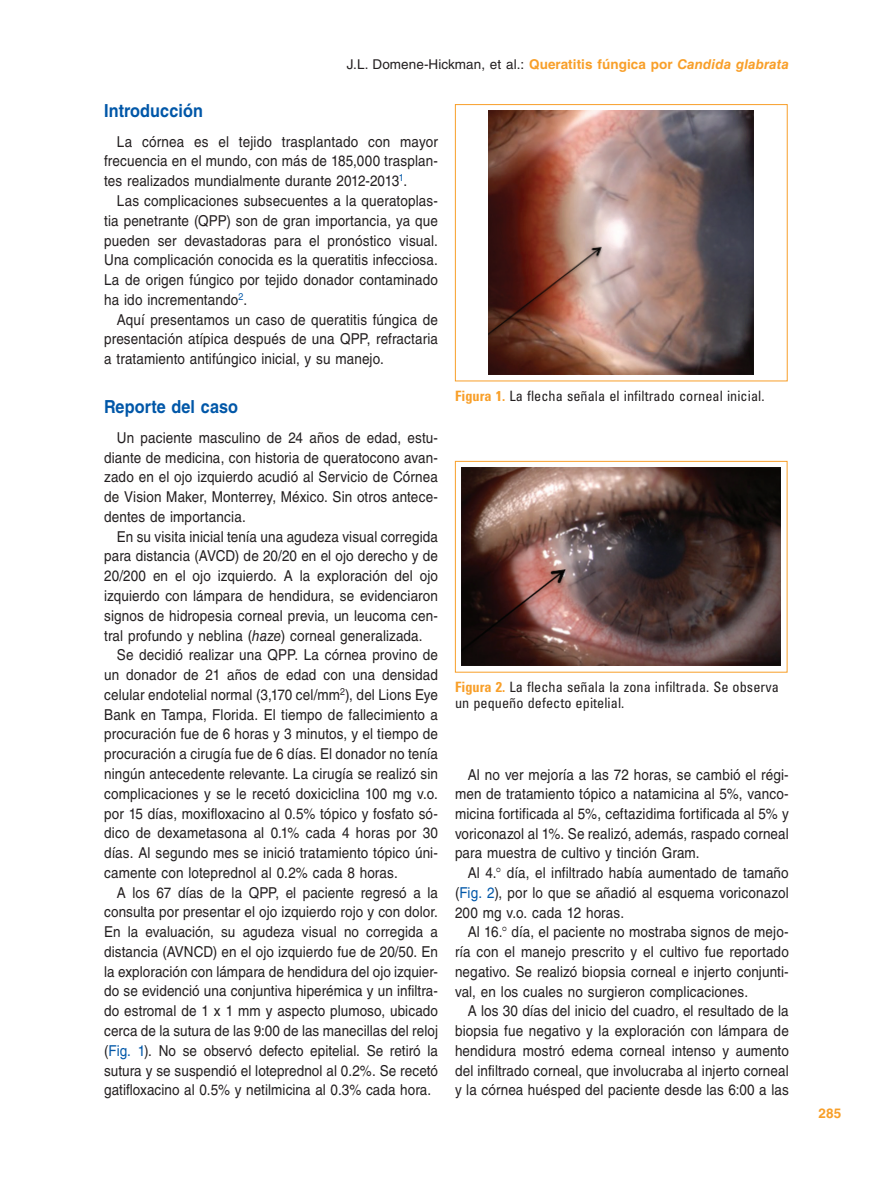
<style>
.page{position:relative;width:893px;height:1191px;background:#fff}
.page>*{position:absolute;margin:0;border:0;box-sizing:border-box;transform-origin:0 0}
.t1{font:700 18px "Helvetica LT Std";letter-spacing:.005em;color:#0157a8;scale:.9 1}
.TX{font:15px/19.8px "Helvetica LT Std";letter-spacing:.01em;color:#231f20;text-align:justify;scale:.9 1}
.FGC{font:condensed 14.25px/16.5px "Univers LT Std";letter-spacing:.005em;color:#231f20}
.t2{font:13.5px "Helvetica LT Std";letter-spacing:.005em;color:#231f20}
.FOLIO{font:700 13.5px "Helvetica LT Std";color:#f89f29}
.s1{font-weight:700;color:#f89f29}
.s2{font-weight:700;font-style:italic;color:#f89f29}
.s3{font-style:italic}
.s4{color:#0157a8}
</style>
<div class="page">
<img style="left:462px;top:468px;width:319px;height:198px">
<div style="left:455px;top:461px;width:332px;height:211px;border:1px solid #f89f29"></div>
<img style="left:489px;top:111px;width:265px;height:263px">
<div style="left:455px;top:104px;width:333px;height:277px;border:1px solid #f89f29"></div>
<p class="t2" style="left:347px;top:57px;width:443px">J.L. Domene-Hickman, et al.: <span class="s1">Queratitis fúngica por</span> <span class="s2">Candida glabrata</span></p>
<h1 class="t1" style="left:104px;top:100px;width:111px">Introducción</h1>
<p class="TX" style="left:104px;top:131px;width:372px;text-indent:13px">La córnea es el tejido trasplantado con mayor frecuencia en el mundo, con más de 185,000 trasplan&shy;tes realizados mundialmente durante 2012-2013<sup>1</sup>.</p>
<p class="TX" style="left:104px;top:191px;width:372px;text-indent:13px">Las complicaciones subsecuentes a la queratoplas&shy;tia penetrante (QPP) son de gran importancia, ya que pueden ser devastadoras para el pronóstico visual.<br>Una complicación conocida es la queratitis infecciosa.<br>La de origen fúngico por tejido donador contaminado ha ido incrementando<sup>2</sup>.</p>
<p class="TX" style="left:104px;top:309px;width:372px;text-indent:13px">Aquí presentamos un caso de queratitis fúngica de presentación atípica después de una QPP, refractaria a tratamiento antifúngico inicial, y su manejo.</p>
<h1 class="t1" style="left:104px;top:396px;width:150px">Reporte del caso</h1>
<p class="TX" style="left:104px;top:427px;width:372px;text-indent:13px">Un paciente masculino de 24 años de edad, estu&shy;diante de medicina, con historia de queratocono avan&shy;zado en el ojo izquierdo acudió al Servicio de Córnea de Vision Maker, Monterrey, México. Sin otros antece&shy;dentes de importancia.</p>
<p class="TX" style="left:104px;top:526px;width:372px;text-indent:13px">En su visita inicial tenía una agudeza visual corregida para distancia (AVCD) de 20/20 en el ojo derecho y de 20/200 en el ojo izquierdo. A la exploración del ojo izquierdo con lámpara de hendidura, se evidenciaron signos de hidropesia corneal previa, un leucoma cen&shy;tral profundo y neblina (<span class="s3">haze</span>) corneal generalizada.</p>
<p class="TX" style="left:104px;top:645px;width:372px;text-indent:13px">Se decidió realizar una QPP. La córnea provino de un donador de 21 años de edad con una densidad celular endotelial normal (3,170 cel/mm<sup>2</sup>), del Lions Eye Bank en Tampa, Florida. El tiempo de fallecimiento a procuración fue de 6 horas y 3 minutos, y el tiempo de procuración a cirugía fue de 6 días. El donador no tenía ningún antecedente relevante. La cirugía se realizó sin complicaciones y se le recetó doxiciclina 100 mg v.o. por 15 días, moxifloxacino al 0.5% tópico y fosfato só&shy;dico de dexametasona al 0.1% cada 4 horas por 30 días. Al segundo mes se inició tratamiento tópico úni&shy;camente con loteprednol al 0.2% cada 8 horas.</p>
<p class="TX" style="left:104px;top:882px;width:372px;text-indent:13px">A los 67 días de la QPP, el paciente regresó a la consulta por presentar el ojo izquierdo rojo y con dolor.<br>En la evaluación, su agudeza visual no corregida a distancia (AVNCD) en el ojo izquierdo fue de 20/50. En la exploración con lámpara de hendidura del ojo izquier&shy;do se evidenció una conjuntiva hiperémica y un infiltra&shy;do estromal de 1 x 1 mm y aspecto plumoso, ubicado cerca de la sutura de las 9:00 de las manecillas del reloj (<span class="s4">Fig. 1</span>). No se observó defecto epitelial. Se retiró la sutura y se suspendió el loteprednol al 0.2%. Se recetó gatifloxacino al 0.5% y netilmicina al 0.3% cada hora.</p>
<p class="FGC" style="left:455px;top:387px;width:311px"><span class="s1">Figura 1.</span> La flecha señala el infiltrado corneal inicial.</p>
<p class="FGC" style="left:455px;top:678px;width:325px"><span class="s1">Figura 2.</span> La flecha señala la zona infiltrada. Se observa un pequeño defecto epitelial.</p>
<p class="TX" style="left:455px;top:764px;width:372px;text-indent:13px">Al no ver mejoría a las 72 horas, se cambió el régi&shy;men de tratamiento tópico a natamicina al 5%, vanco&shy;micina fortificada al 5%, ceftazidima fortificada al 5% y voriconazol al 1%. Se realizó, además, raspado corneal para muestra de cultivo y tinción Gram.</p>
<p class="TX" style="left:455px;top:863px;width:372px;text-indent:13px">Al 4. día, el infiltrado había aumentado de tamaño (<span class="s4">Fig. 2</span>), por lo que se añadió al esquema voriconazol 200 mg v.o. cada 12 horas.</p>
<p class="TX" style="left:455px;top:922px;width:372px;text-indent:13px">Al 16. día, el paciente no mostraba signos de mejo&shy;ría con el manejo prescrito y el cultivo fue reportado negativo. Se realizó biopsia corneal e injerto conjunti&shy;val, en los cuales no surgieron complicaciones.</p>
<p class="TX" style="left:455px;top:1001px;width:372px;text-indent:13px">A los 30 días del inicio del cuadro, el resultado de la biopsia fue negativo y la exploración con lámpara de hendidura mostró edema corneal intenso y aumento del infiltrado corneal, que involucraba al injerto corneal y la córnea huésped del paciente desde las 6:00 a las</p>
<p class="FOLIO" style="left:819px;top:1104px;width:24px">285</p>
</div>
